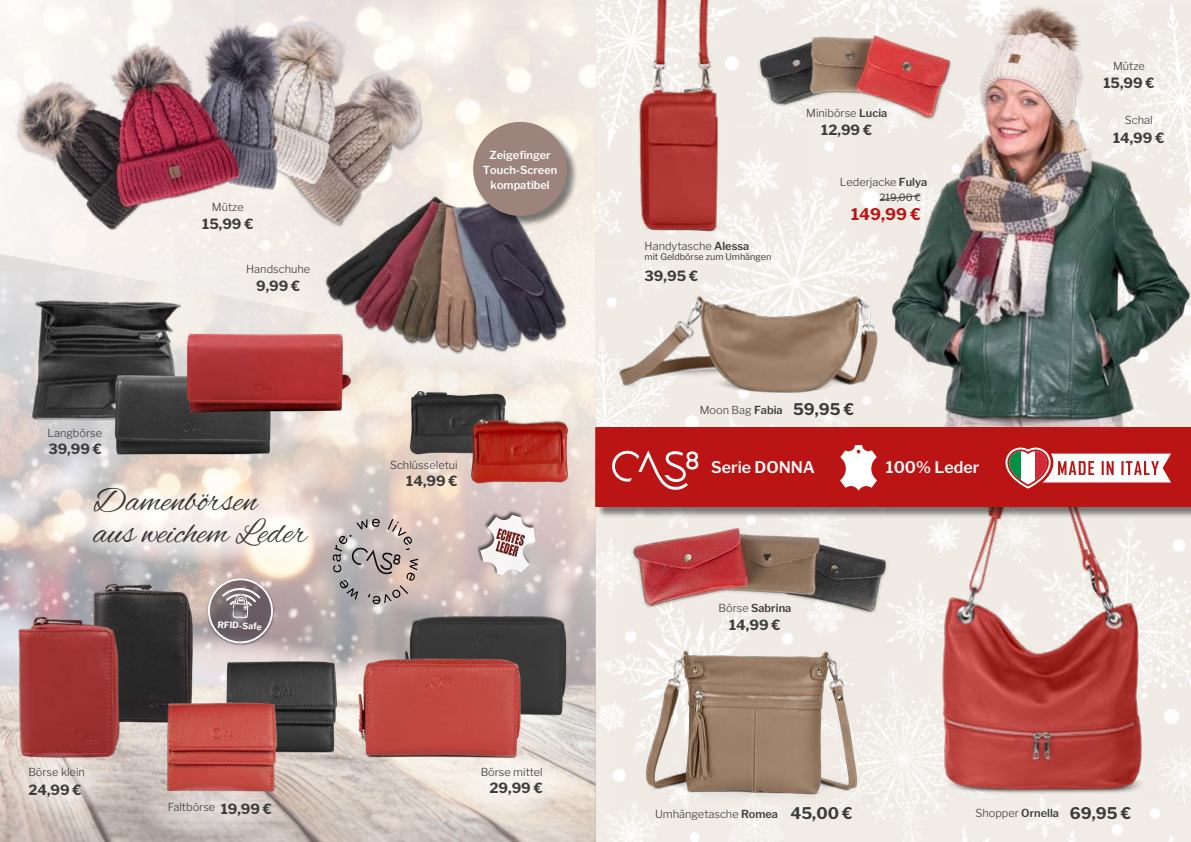
<style>
.page{position:relative;width:1191px;height:842px;background:#fff}
.page>*{position:absolute;margin:0;border:0;box-sizing:border-box;transform-origin:0 0}
.t1{font:35px/32px "Alex Brush";color:#3c3c3b}
.t2{font:100 16px "Libre Franklin";color:#fff}
.t3{font:700 16px "Libre Franklin";color:#ba1514}
.t4{font:700 14px "Libre Franklin";color:#3c3c3b}
.t5{font:300 11px "Libre Franklin";color:#3c3c3b}
.t6{font:100 11px/15px "Libre Franklin";color:#fff;text-align:center}
.t7{font:100 11px "Libre Franklin";color:#3c3c3b}
.t8{font:10px "Libre Franklin";color:#3c3c3b}
.t9{font:9px "Libre Franklin";color:#3c3c3b}
.t10{font:700 8.8px "Libre Franklin";color:#fff}
.s1{font-weight:700;font-size:14px}
.s2{font-weight:100}
.s3{font-weight:700;font-size:16px}
.s4{font-weight:300}
</style>
<div class="page">
<img style="left:595px;top:0;width:596px;height:842px">
<img style="left:850px;top:6px;width:341px;height:421px">
<img style="left:595px;top:0;width:216px;height:259px">
<img style="left:598px;top:264px;width:310px;height:163px">
<img style="left:895px;top:518px;width:296px;height:287px">
<img style="left:609px;top:609px;width:291px;height:201px">
<img style="left:736px;top:10px;width:221px;height:113px">
<img style="left:617px;top:518px;width:278px;height:107px">
<div style="left:596px;top:428px;width:595px;height:90px;background:#000;opacity:.5"></div>
<div style="left:595px;top:427px;width:596px;height:80px;background:#ba1514"></div>
<img style="left:0;top:271px;width:595px;height:571px">
<svg style="left:879px;top:194px;width:42px;height:7px"></svg>
<svg style="left:612px;top:450px;width:86px;height:40px"></svg>
<svg style="left:840px;top:445px;width:37px;height:46px"></svg>
<svg style="left:1005px;top:448px;width:166px;height:40px"></svg>
<img style="left:12px;top:333px;width:80px;height:106px">
<img style="left:92px;top:333px;width:190px;height:137px">
<div style="left:476px;top:510px;width:60px;height:66px;background:#000;opacity:.75"></div>
<svg style="left:480px;top:515px;width:55px;height:30px"></svg>
<img style="left:418px;top:545px;width:155px;height:207px">
<img style="left:337px;top:586px;width:209px;height:209px">
<img style="left:63px;top:571px;width:157px;height:72px">
<img style="left:0;top:604px;width:138px;height:163px">
<img style="left:311px;top:646px;width:36px;height:112px">
<img style="left:131px;top:643px;width:180px;height:180px">
<svg style="left:206px;top:576px;width:69px;height:68px;background:#9a8d90"></svg>
<img style="left:398px;top:373px;width:117px;height:93px">
<img style="left:460px;top:374px;width:120px;height:120px">
<img style="left:366px;top:0;width:159px;height:126px">
<img style="left:0;top:0;width:366px;height:333px">
<img style="left:174px;top:238px;width:188px;height:188px">
<svg style="left:9px;top:751px;width:98px;height:63px;background:#ddd0ca"></svg>
<svg style="left:46px;top:486px;width:306px;height:78px"></svg>
<svg style="left:463px;top:753px;width:98px;height:63px;background:#f1e9e2"></svg>
<svg style="left:143px;top:785px;width:136px;height:52px;background:#d0c2bf"></svg>
<svg style="left:333px;top:519px;width:85px;height:85px;background:#b5aaa8"></svg>
<img style="left:303px;top:126px;width:291px;height:247px">
<div style="left:474px;top:123px;width:105px;height:105px;background:#000;opacity:.5"></div>
<div style="left:473px;top:122px;width:94px;height:94px;background:#9c837b;border-radius:50%"></div>
<p class="t5" style="left:212px;top:201px;width:33px">Mütze</p>
<p class="t4" style="left:202px;top:215px;width:53px">15,99 €</p>
<p class="t5" style="left:47px;top:426px;width:56px">Langbörse</p>
<p class="t4" style="left:48px;top:440px;width:55px">39,99 €</p>
<p class="t5" style="left:246px;top:262px;width:65px">Handschuhe</p>
<p class="t4" style="left:256px;top:277px;width:46px">9,99 €</p>
<h1 class="t1" style="left:94px;top:486px;width:215px">Damenbörsen aus weichem Leder</h1>
<p class="t5" style="left:28px;top:765px;width:58px">Börse klein</p>
<p class="t4" style="left:28px;top:781px;width:55px">24,99 €</p>
<p class="t10" style="left:218px;top:619px;width:46px;rotate:3deg">RFID-Safe</p>
<p class="t5" style="left:168px;top:801px;width:106px">Faltbörse <span class="s1">19,99 €</span></p>
<p class="t6" style="left:483px;top:147px;width:76px">Zeigefinger<br>Touch-Screen kompatibel</p>
<p class="t5" style="left:390px;top:458px;width:69px">Schlüsseletui</p>
<p class="t4" style="left:406px;top:472px;width:53px">14,99 €</p>
<p class="t5" style="left:481px;top:765px;width:64px">Börse mittel</p>
<p class="t4" style="left:489px;top:779px;width:55px">29,99 €</p>
<p class="t5" style="left:806px;top:106px;width:83px">Minibörse <span class="s2">Lucia</span></p>
<p class="t4" style="left:821px;top:122px;width:52px">12,99 €</p>
<p class="t5" style="left:644px;top:239px;width:106px">Handytasche <span class="s2">Alessa</span></p>
<p class="t9" style="left:644px;top:252px;width:128px">mit Geldbörse zum Umhängen</p>
<p class="t4" style="left:644px;top:267px;width:55px">39,95 €</p>
<p class="t5" style="left:840px;top:175px;width:89px">Lederjacke <span class="s2">Fulya</span></p>
<h2 class="t3" style="left:851px;top:204px;width:71px">149,99 €</h2>
<p class="t8" style="left:879px;top:191px;width:43px">219,00 €</p>
<p class="t5" style="left:699px;top:403px;width:156px">Moon Bag <span class="s2">Fabia</span> <span class="s3">59,95 €</span></p>
<h2 class="t2" style="left:711px;top:455px;width:105px">Serie DONNA</h2>
<h2 class="t2" style="left:885px;top:455px;width:95px">100% Leder</h2>
<p class="t7" style="left:718px;top:600px;width:74px"><span class="s4">Börse</span> Sabrina</p>
<p class="t4" style="left:729px;top:617px;width:53px">14,99 €</p>
<p class="t5" style="left:1113px;top:60px;width:33px">Mütze</p>
<p class="t4" style="left:1103px;top:75px;width:53px">15,99 €</p>
<p class="t5" style="left:1124px;top:114px;width:29px">Schal</p>
<p class="t4" style="left:1113px;top:129px;width:53px">14,99 €</p>
<p class="t5" style="left:655px;top:807px;width:199px">Umhängetasche <span class="s2">Romea</span> <span class="s3">45,00 €</span></p>
<p class="t5" style="left:975px;top:806px;width:157px">Shopper <span class="s2">Ornella</span> <span class="s3">69,95 €</span></p>
</div>
